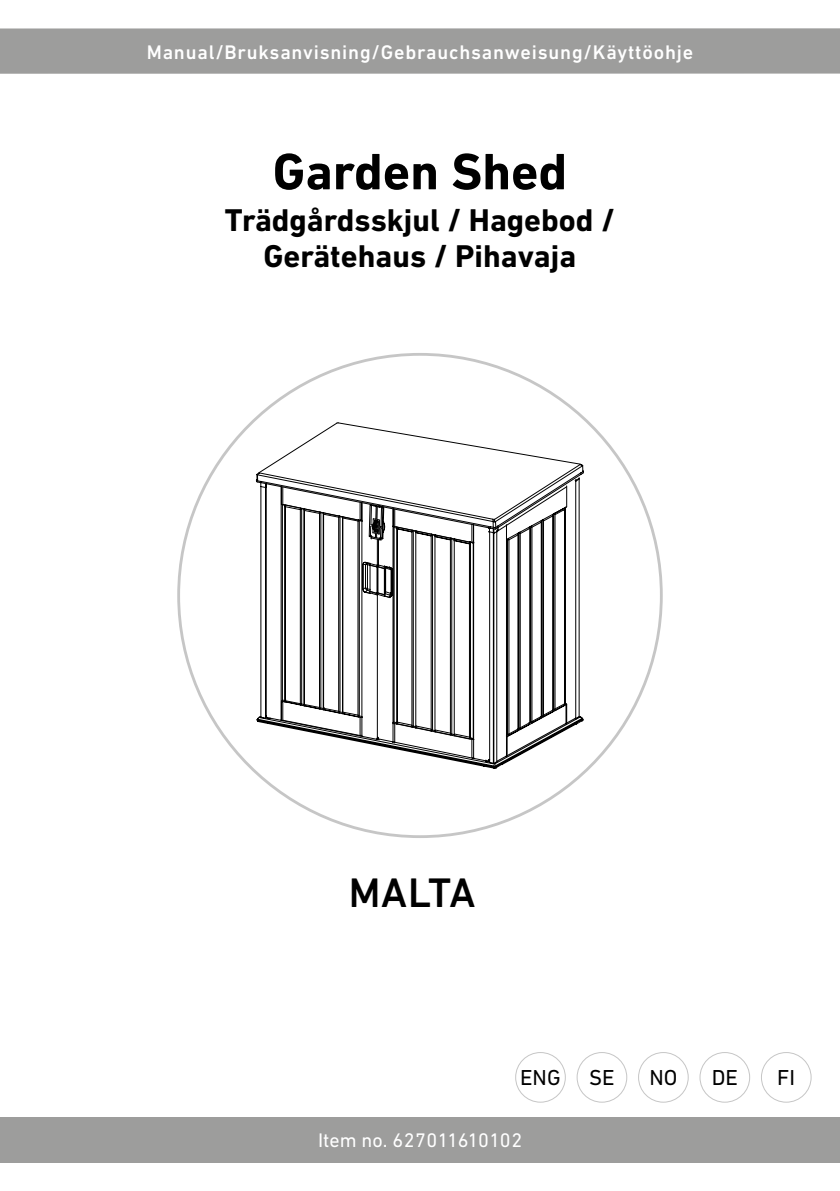
<style>
.page{position:relative;width:840px;height:1191px;background:#fff}
.page>*{position:absolute;margin:0;border:0;box-sizing:border-box;transform-origin:0 0}
.t1{font:700 52px "DIN Next LT Pro";color:#000}
.t2{font:500 42px "DIN Next LT Pro";letter-spacing:-.01em;color:#000}
.t3{font:700 32px/36px "DIN Next LT Pro";color:#000;text-align:center}
.t4{font:22px "DIN Next LT Pro";color:#000}
.t5{font:500 20px "DIN Next LT Pro";letter-spacing:.04em;color:#fff}
.t6{font:20px "DIN Next LT Pro";letter-spacing:.005em;color:#fff}
</style>
<div class="page">
<div style="left:0;top:28px;width:839px;height:46px;background:#9d9d9c"></div>
<div style="left:637px;top:1052px;width:51px;height:50px;border:1px solid #c6c6c6;border-radius:50%"></div>
<div style="left:576px;top:1052px;width:51px;height:50px;border:1px solid #c6c6c6;border-radius:50%"></div>
<div style="left:515px;top:1052px;width:50px;height:50px;border:1px solid #c6c6c6;border-radius:50%"></div>
<div style="left:699px;top:1052px;width:50px;height:50px;border:1px solid #c6c6c6;border-radius:50%"></div>
<div style="left:760px;top:1052px;width:51px;height:50px;border:1px solid #c6c6c6;border-radius:50%"></div>
<div style="left:0;top:1117px;width:839px;height:45px;background:#9d9d9c"></div>
<svg style="left:256px;top:422px;width:328px;height:347px"></svg>
<p class="t5" style="left:230px;top:39px;width:381px">Manu l/Bruksanvisning/Bruksanvisning</p>
<p class="t5" style="left:147px;top:40px;width:547px">Manual/Bruksanvisning/Gebrauchsanweisung/Käyttöohje</p>
<h1 class="t1" style="left:272px;top:141px;width:296px">Garden Shed</h1>
<h3 class="t3" style="left:225px;top:202px;width:391px">Trädgårdsskjul / Hagebod /<br>Gerätehaus / Pihavaja</h3>
<h2 class="t2" style="left:348px;top:868px;width:128px">MALTA</h2>
<p class="t4" style="left:520px;top:1065px;width:42px">ENG</p>
<p class="t4" style="left:589px;top:1065px;width:27px">SE</p>
<p class="t4" style="left:649px;top:1065px;width:30px">NO</p>
<p class="t4" style="left:711px;top:1065px;width:28px">DE</p>
<p class="t4" style="left:776px;top:1065px;width:19px">FI</p>
<p class="t6" style="left:318px;top:1129px;width:205px">Item no. 627011610102</p>
</div>
